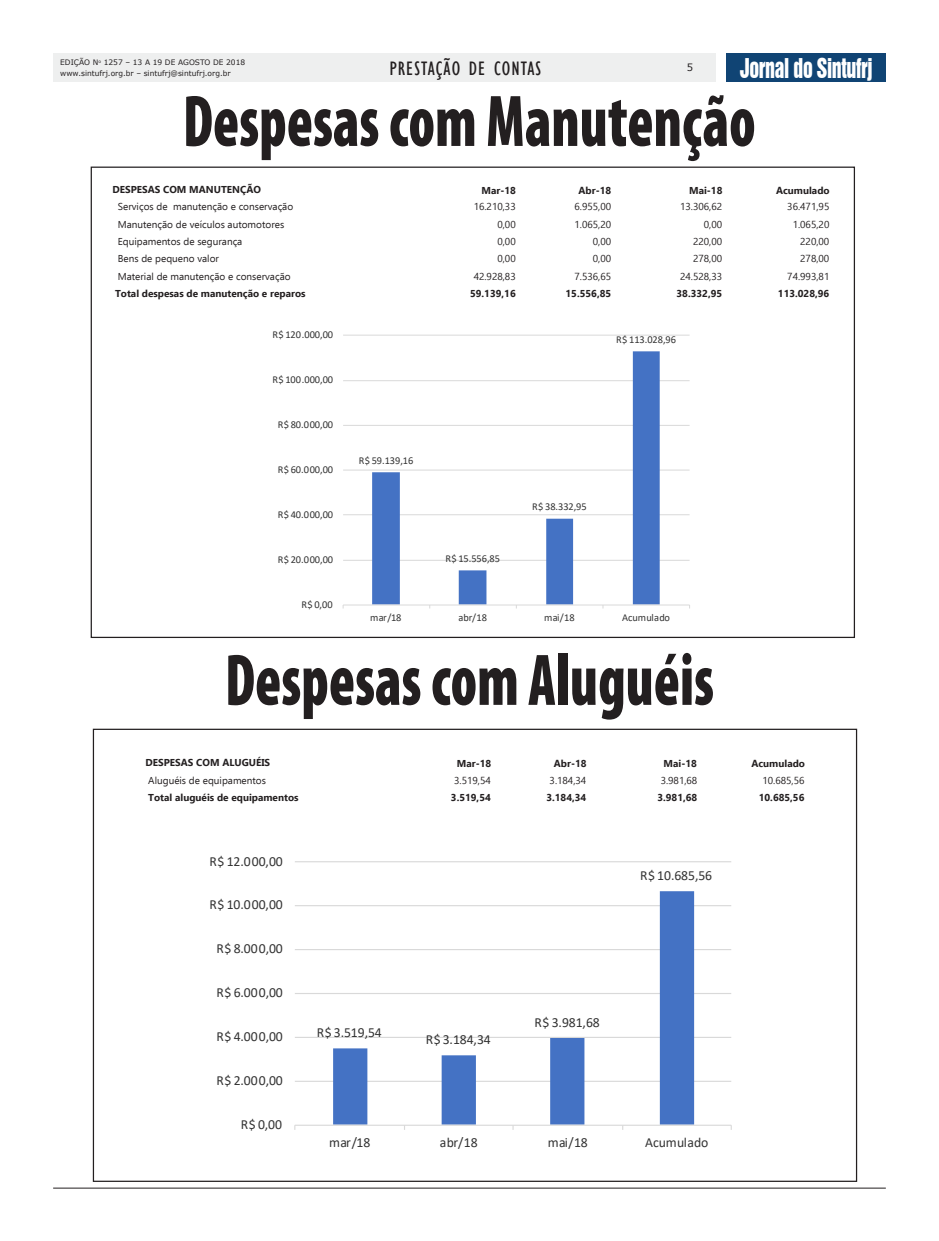
<style>
.page{position:relative;width:939px;height:1241px;background:#fff}
.page>*{position:absolute;margin:0;border:0;box-sizing:border-box;transform-origin:0 0}
.Titulo_Miolo{font:900 condensed 73.75px "Myriad Pro";color:#231f20;scale:.8 1}
.t1{font:25px "Swiss 921 BT Regular A";letter-spacing:-.02em;color:#fff;scale:.8 1}
.t2{font:condensed 20px "Gill Sans";letter-spacing:.05em;color:#231f20}
.t3{font:13.88px "Calibri";letter-spacing:-.005em;color:#333}
.t4{font:10.5px "Calibri";letter-spacing:-.005em;color:#333}
.t5{font:10px "Ebrima";color:#231f20}
.t6{font:700 10px "Ebrima";color:#231f20}
.t7{font:10px "Verdana";color:#231f20}
.t8{font:7.5px/11.2px "Verdana";color:#231f20}
</style>
<div class="page">
<hr style="left:53px;top:1187px;width:833px;height:1px;background:#231f20">
<div style="left:53px;top:53px;width:663px;height:28px;background:#eeefef"></div>
<div style="left:726px;top:53px;width:160px;height:28px;background:#104474"></div>
<svg style="left:342px;top:334px;width:348px;height:275px"></svg>
<svg style="left:294px;top:861px;width:438px;height:269px"></svg>
<p class="t8" style="left:60px;top:57px;width:187px">EDIÇÃO N<sup>o</sup> 1257 – 13 A 19 DE AGOSTO DE 2018 www.sintufrj.org.br – sintufrj@sintufrj.org.br</p>
<h3 class="t2" style="left:389px;top:56px;width:153px">PRESTAÇÃO DE CONTAS</h3>
<h2 class="t1" style="left:740px;top:51px;width:167px">Jornal do Sintufrj</h2>
<p class="Titulo_Miolo" style="left:183px;top:80px;width:718px">Despesas com Manutenção</p>
<p class="t7" style="left:687px;top:60px;width:8px">5</p>
<p class="t6" style="left:112px;top:182px;width:150px">DESPESAS COM MANUTENÇÃO</p>
<p class="t5" style="left:118px;top:200px;width:177px">Serviços de manutenção e conservação</p>
<p class="t5" style="left:474px;top:200px;width:44px">16.210,33</p>
<p class="t5" style="left:575px;top:200px;width:38px">6.955,00</p>
<p class="t5" style="left:680px;top:200px;width:44px">13.306,62</p>
<p class="t5" style="left:787px;top:200px;width:44px">36.471,95</p>
<p class="t5" style="left:118px;top:217px;width:168px">Manutenção de veículos automotores</p>
<p class="t5" style="left:497px;top:217px;width:20px">0,00</p>
<p class="t5" style="left:575px;top:217px;width:38px">1.065,20</p>
<p class="t5" style="left:704px;top:217px;width:20px">0,00</p>
<p class="t5" style="left:793px;top:217px;width:38px">1.065,20</p>
<p class="t5" style="left:118px;top:234px;width:126px">Equipamentos de segurança</p>
<p class="t5" style="left:497px;top:234px;width:20px">0,00</p>
<p class="t5" style="left:593px;top:234px;width:20px">0,00</p>
<p class="t5" style="left:693px;top:234px;width:31px">220,00</p>
<p class="t5" style="left:800px;top:234px;width:31px">220,00</p>
<p class="t5" style="left:118px;top:251px;width:103px">Bens de pequeno valor</p>
<p class="t5" style="left:497px;top:251px;width:20px">0,00</p>
<p class="t5" style="left:593px;top:251px;width:20px">0,00</p>
<p class="t5" style="left:693px;top:251px;width:31px">278,00</p>
<p class="t5" style="left:800px;top:251px;width:31px">278,00</p>
<p class="t5" style="left:118px;top:269px;width:174px">Material de manutenção e conservação</p>
<p class="t5" style="left:474px;top:269px;width:44px">42.928,83</p>
<p class="t5" style="left:575px;top:269px;width:38px">7.536,65</p>
<p class="t5" style="left:680px;top:269px;width:44px">24.528,33</p>
<p class="t5" style="left:787px;top:269px;width:44px">74.993,81</p>
<p class="t6" style="left:115px;top:286px;width:192px">Total despesas de manutenção e reparos</p>
<p class="t6" style="left:470px;top:286px;width:47px">59.139,16</p>
<p class="t6" style="left:566px;top:286px;width:47px">15.556,85</p>
<p class="t6" style="left:677px;top:286px;width:47px">38.332,95</p>
<p class="t6" style="left:778px;top:286px;width:53px">113.028,96</p>
<p class="t6" style="left:776px;top:183px;width:55px">Acumulado</p>
<p class="t6" style="left:579px;top:183px;width:34px">Abr-18</p>
<p class="t6" style="left:689px;top:183px;width:35px">Mai-18</p>
<p class="t6" style="left:481px;top:183px;width:36px">Mar-18</p>
<p class="t4" style="left:272px;top:327px;width:62px">R$ 120.000,00</p>
<p class="t4" style="left:272px;top:372px;width:62px">R$ 100.000,00</p>
<p class="t4" style="left:278px;top:417px;width:57px">R$ 80.000,00</p>
<p class="t4" style="left:278px;top:462px;width:57px">R$ 60.000,00</p>
<p class="t4" style="left:278px;top:507px;width:57px">R$ 40.000,00</p>
<p class="t4" style="left:278px;top:552px;width:57px">R$ 20.000,00</p>
<p class="t4" style="left:301px;top:596px;width:33px">R$ 0,00</p>
<p class="t4" style="left:616px;top:332px;width:61px">R$ 113.028,96</p>
<p class="t4" style="left:359px;top:453px;width:56px">R$ 59.139,16</p>
<p class="t4" style="left:445px;top:550px;width:56px">R$ 15.556,85</p>
<p class="t4" style="left:532px;top:499px;width:56px">R$ 38.332,95</p>
<p class="t4" style="left:370px;top:610px;width:33px">mar/18</p>
<p class="t4" style="left:458px;top:610px;width:30px">abr/18</p>
<p class="t4" style="left:544px;top:610px;width:32px">mai/18</p>
<p class="t4" style="left:622px;top:610px;width:49px">Acumulado</p>
<p class="Titulo_Miolo" style="left:225px;top:639px;width:613px">Despesas com Aluguéis</p>
<p class="t6" style="left:146px;top:755px;width:126px">DESPESAS COM ALUGUÉIS</p>
<p class="t5" style="left:148px;top:773px;width:119px">Aluguéis de equipamentos</p>
<p class="t5" style="left:454px;top:773px;width:38px">3.519,54</p>
<p class="t5" style="left:550px;top:773px;width:38px">3.184,34</p>
<p class="t5" style="left:661px;top:773px;width:38px">3.981,68</p>
<p class="t5" style="left:762px;top:773px;width:44px">10.685,56</p>
<p class="t6" style="left:148px;top:790px;width:152px">Total aluguéis de equipamentos</p>
<p class="t6" style="left:451px;top:790px;width:41px">3.519,54</p>
<p class="t6" style="left:546px;top:790px;width:41px">3.184,34</p>
<p class="t6" style="left:657px;top:790px;width:41px">3.981,68</p>
<p class="t6" style="left:759px;top:790px;width:47px">10.685,56</p>
<p class="t6" style="left:554px;top:755px;width:34px">Abr-18</p>
<p class="t6" style="left:664px;top:755px;width:35px">Mai-18</p>
<p class="t6" style="left:457px;top:755px;width:36px">Mar-18</p>
<p class="t6" style="left:751px;top:756px;width:55px">Acumulado</p>
<h3 class="t3" style="left:210px;top:851px;width:75px">R$ 12.000,00</h3>
<h3 class="t3" style="left:210px;top:895px;width:75px">R$ 10.000,00</h3>
<h3 class="t3" style="left:217px;top:938px;width:68px">R$ 8.000,00</h3>
<h3 class="t3" style="left:217px;top:982px;width:68px">R$ 6.000,00</h3>
<h3 class="t3" style="left:217px;top:1026px;width:68px">R$ 4.000,00</h3>
<h3 class="t3" style="left:217px;top:1070px;width:68px">R$ 2.000,00</h3>
<h3 class="t3" style="left:241px;top:1114px;width:43px">R$ 0,00</h3>
<h3 class="t3" style="left:640px;top:865px;width:74px">R$ 10.685,56</h3>
<h3 class="t3" style="left:317px;top:1022px;width:67px">R$ 3.519,54</h3>
<h3 class="t3" style="left:426px;top:1029px;width:67px">R$ 3.184,34</h3>
<h3 class="t3" style="left:535px;top:1012px;width:67px">R$ 3.981,68</h3>
<h3 class="t3" style="left:329px;top:1132px;width:43px">mar/18</h3>
<h3 class="t3" style="left:440px;top:1132px;width:39px">abr/18</h3>
<h3 class="t3" style="left:548px;top:1132px;width:42px">mai/18</h3>
<h3 class="t3" style="left:645px;top:1132px;width:65px">Acumulado</h3>
</div>
